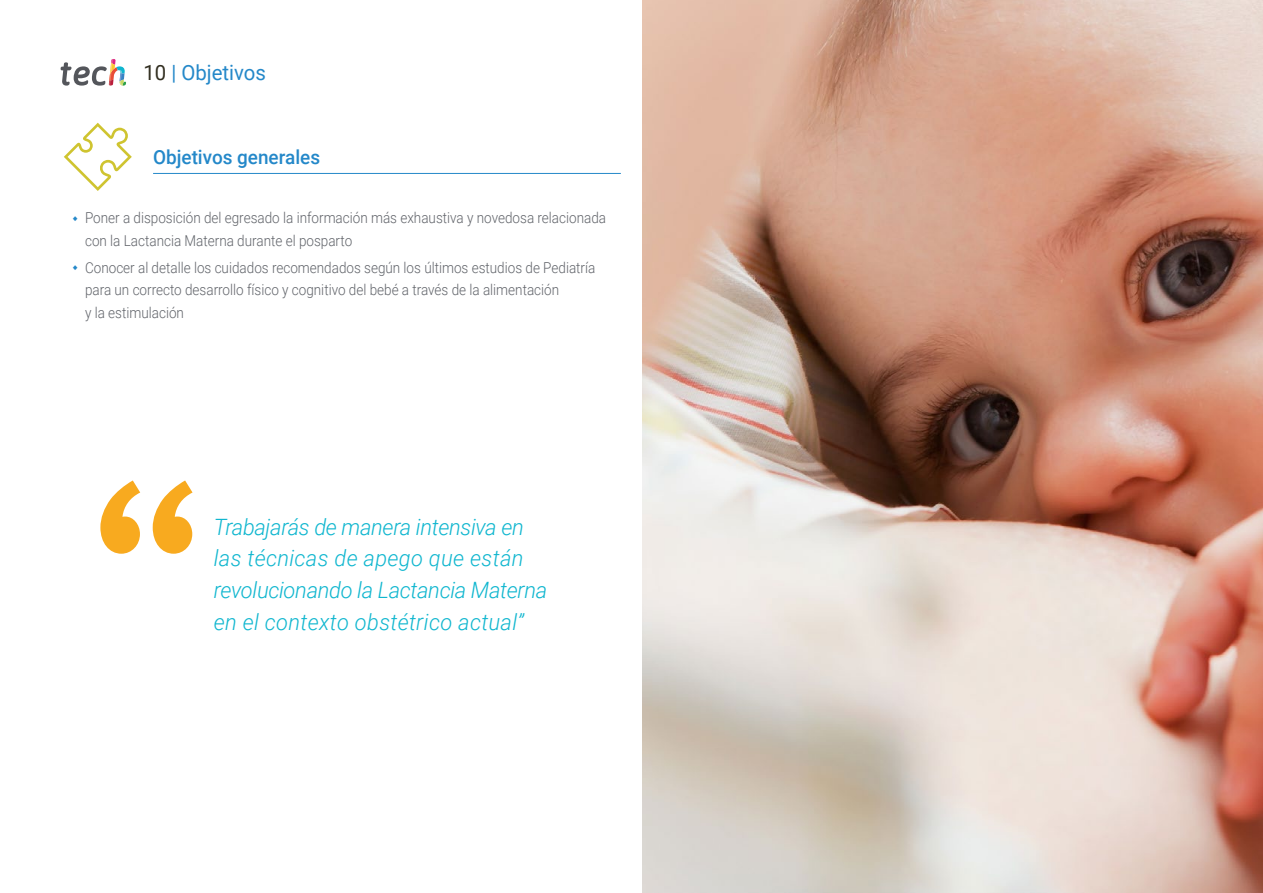
<style>
.page{position:relative;width:1263px;height:893px;background:#fff}
.page>*{position:absolute;margin:0;border:0;box-sizing:border-box;transform-origin:0 0}
.t1{font:italic 300 22.5px/31.5px "Roboto";letter-spacing:-.015em;color:#0fb6cf}
.t2{font:21px "Roboto";color:#2488c9}
.t3{font:500 19.5px "Roboto";color:#2488c9}
.t4{font:300 15px/22.5px "Roboto";color:#61646a;scale:.9 1}
.s1{color:#312e20}
</style>
<div class="page">
<hr style="left:153px;top:173px;width:468px;height:1px;background:#2488c9">
<svg style="left:64px;top:123px;width:68px;height:68px"></svg>
<img style="left:642px;top:0;width:621px;height:893px">
<svg style="left:100px;top:480px;width:93px;height:74px"></svg>
<svg style="left:61px;top:59px;width:65px;height:27px"></svg>
<h2 class="t2" style="left:144px;top:57px;width:124px"><span class="s1">10</span> | Objetivos</h2>
<h3 class="t3" style="left:153px;top:144px;width:169px">Objetivos generales</h3>
<p class="t4" style="left:85px;top:206px;width:580px">Poner a disposición del egresado la información más exhaustiva y novedosa relacionada con la Lactancia Materna durante el posparto</p>
<p class="t4" style="left:85px;top:255px;width:569px">Conocer al detalle los cuidados recomendados según los últimos estudios de Pediatría para un correcto desarrollo físico y cognitivo del bebé a través de la alimentación<br>y la estimulación</p>
<h1 class="t1" style="left:214px;top:510px;width:335px">Trabajarás de manera intensiva en las técnicas de apego que están revolucionando la Lactancia Materna en el contexto obstétrico actual”</h1>
</div>
